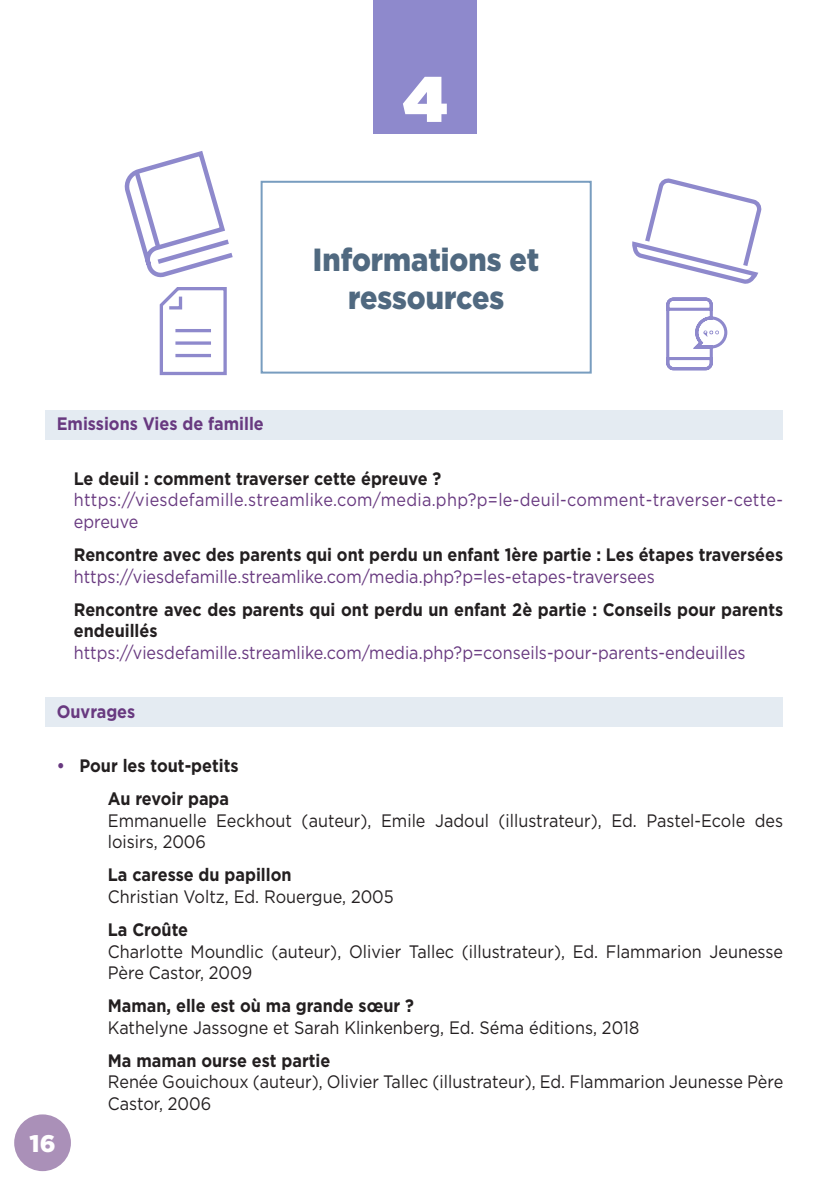
<style>
.page{position:relative;width:840px;height:1191px;background:#fff}
.page>*{position:absolute;margin:0;border:0;box-sizing:border-box;transform-origin:0 0}
.t1{font:900 64px "Gotham";color:#fff}
.t2{font:900 32px/38.4px "Gotham";color:#506980;text-align:center;scale:.9 1}
.t3{font:900 24px "Gotham";color:#fff}
.t4{font:18px/21.6px "Gotham";color:#231f20;scale:.9 1}
.t5{font:700 18px/21.6px "Gotham";color:#231f20;scale:.9 1}
.t6{font:18px "Gotham";color:#683980;scale:.9 1}
.t7{font:18px/21.6px "Gotham";letter-spacing:.02em;color:#683980;scale:.9 1}
.t8{font:700 18px "Gotham";color:#683980;scale:.9 1}
.s1{color:#683980}
</style>
<div class="page">
<div style="left:14px;top:1114px;width:57px;height:57px;background:#aa90b8;border-radius:50%"></div>
<div style="left:45px;top:410px;width:737px;height:29px;background:#e4ebf2"></div>
<div style="left:45px;top:697px;width:737px;height:30px;background:#e4ebf2"></div>
<svg style="left:260px;top:180px;width:332px;height:194px"></svg>
<div style="left:373px;top:0;width:103px;height:133px;background:#8e89cc"></div>
<svg style="left:632px;top:178px;width:130px;height:106px"></svg>
<svg style="left:666px;top:297px;width:62px;height:74px"></svg>
<svg style="left:124px;top:151px;width:109px;height:225px"></svg>
<h1 class="t1" style="left:403px;top:53px;width:46px">4</h1>
<p class="t8" style="left:57px;top:412px;width:231px">Emissions Vies de famille</p>
<h2 class="t2" style="left:313px;top:240px;width:253px">Informations et ressources</h2>
<p class="t5" style="left:74px;top:467px;width:410px">Le deuil : comment traverser cette épreuve ?</p>
<p class="t7" style="left:74px;top:489px;width:789px">https://viesdefamille.streamlike.com/media.php?p=le-deuil-comment-traverser-cette&shy;epreuve</p>
<p class="t5" style="left:74px;top:544px;width:789px">Rencontre avec des parents qui ont perdu un enfant 1ère partie : Les étapes traversées</p>
<p class="t6" style="left:74px;top:565px;width:646px">https://viesdefamille.streamlike.com/media.php?p=les-etapes-traversees</p>
<p class="t5" style="left:74px;top:598px;width:789px">Rencontre avec des parents qui ont perdu un enfant 2è partie : Conseils pour parents endeuillés</p>
<p class="t6" style="left:74px;top:641px;width:747px">https://viesdefamille.streamlike.com/media.php?p=conseils-pour-parents-endeuilles</p>
<p class="t8" style="left:57px;top:699px;width:89px">Ouvrages</p>
<p class="t5" style="left:108px;top:749px;width:147px;line-height:33px;text-indent:-51px"><span class="s1">•</span> Pour les tout-petits<br>Au revoir papa</p>
<p class="t4" style="left:108px;top:809px;width:751px">Emmanuelle Eeckhout (auteur), Emile Jadoul (illustrateur), Ed. Pastel-Ecole des loisirs, 2006</p>
<p class="t5" style="left:108px;top:864px;width:205px">La caresse du papillon</p>
<p class="t4" style="left:108px;top:885px;width:319px">Christian Voltz, Ed. Rouergue, 2005</p>
<p class="t5" style="left:108px;top:918px;width:91px">La Croûte</p>
<p class="t4" style="left:108px;top:940px;width:751px">Charlotte Moundlic (auteur), Olivier Tallec (illustrateur), Ed. Flammarion Jeunesse<br>Père Castor, 2009</p>
<p class="t5" style="left:108px;top:995px;width:341px">Maman, elle est où ma grande sœur ?</p>
<p class="t4" style="left:108px;top:1016px;width:591px">Kathelyne Jassogne et Sarah Klinkenberg, Ed. Séma éditions, 2018</p>
<p class="t5" style="left:108px;top:1049px;width:248px">Ma maman ourse est partie</p>
<p class="t4" style="left:108px;top:1070px;width:751px">Renée Gouichoux (auteur), Olivier Tallec (illustrateur), Ed. Flammarion Jeunesse Père<br>Castor, 2006</p>
<h3 class="t3" style="left:30px;top:1127px;width:28px">16</h3>
</div>
